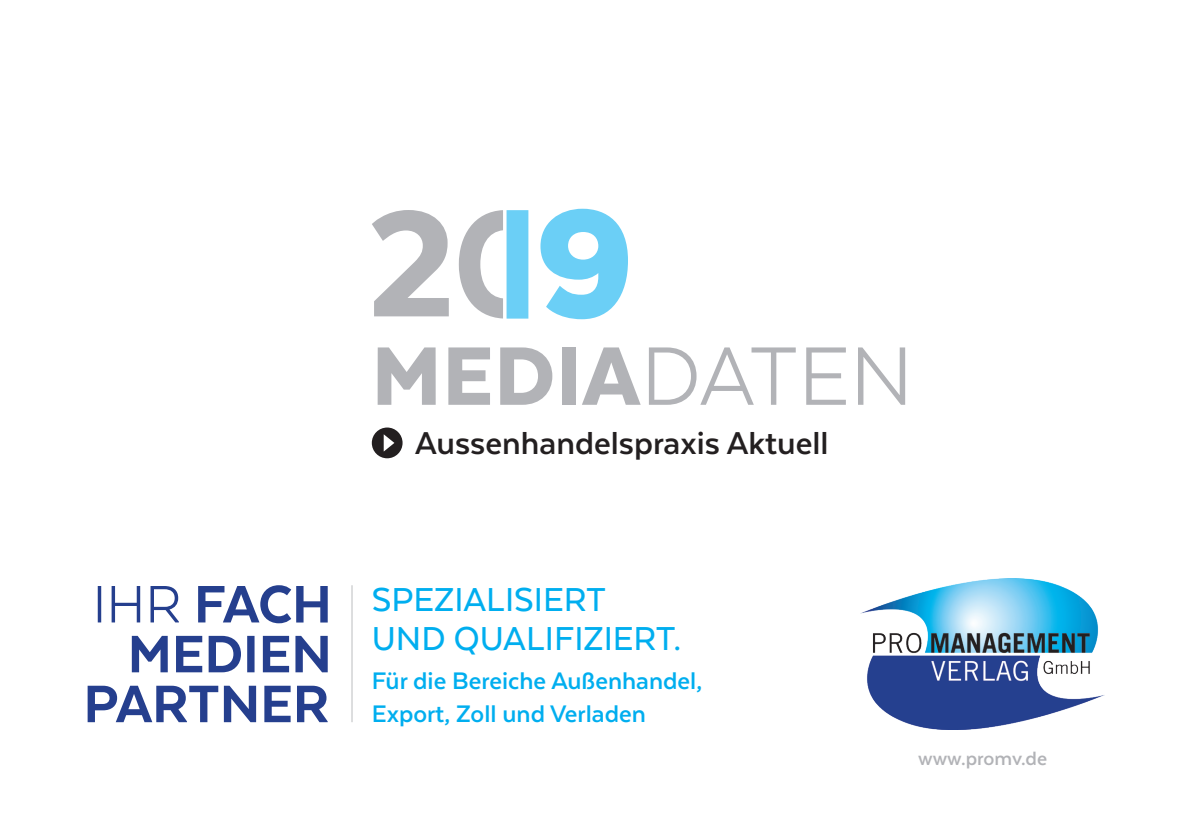
<style>
.page{position:relative;width:1191px;height:840px;background:#fff}
.page>*{position:absolute;margin:0;border:0;box-sizing:border-box;transform-origin:0 0}
.t1{font:900 95.4px "Texta";letter-spacing:.01em;color:#b2b3b7}
.t2{font:500 38.2px "Texta";color:#00aeef}
.t3{font:700 36.4px "Texta";color:#231f20}
.t4{font:700 27.6px "Texta";color:#00aeef}
.t5{font:700 22px "Texta";color:#b2b3b7}
.s1{font-weight:400}
</style>
<div class="page">
<img style="left:860px;top:578px;width:244px;height:151px">
<svg style="left:88px;top:685px;width:240px;height:36px"></svg>
<svg style="left:132px;top:635px;width:196px;height:37px"></svg>
<svg style="left:98px;top:585px;width:230px;height:38px"></svg>
<hr style="left:351px;top:585px;width:1px;height:136px;background:#bcbdc0">
<div style="left:372px;top:427px;width:30px;height:31px;background:#231f20;border-radius:50%"></div>
<svg style="left:384px;top:434px;width:10px;height:17px"></svg>
<svg style="left:372px;top:210px;width:156px;height:108px"></svg>
<svg style="left:540px;top:209px;width:88px;height:110px"></svg>
<p class="t1" style="left:372px;top:326px;width:543px">MEDIA<span class="s1">DATEN</span></p>
<p class="t3" style="left:415px;top:424px;width:415px">Aussenhandelspraxis Aktuell</p>
<p class="t2" style="left:372px;top:579px;width:236px">SPEZIALISIERT</p>
<p class="t2" style="left:372px;top:618px;width:311px">UND QUALIFIZIERT.</p>
<p class="t4" style="left:372px;top:666px;width:332px">Für die Bereiche Außenhandel,</p>
<p class="t4" style="left:372px;top:699px;width:276px">Export, Zoll und Verladen</p>
<p class="t5" style="left:918px;top:746px;width:130px">www.promv.de</p>
</div>
